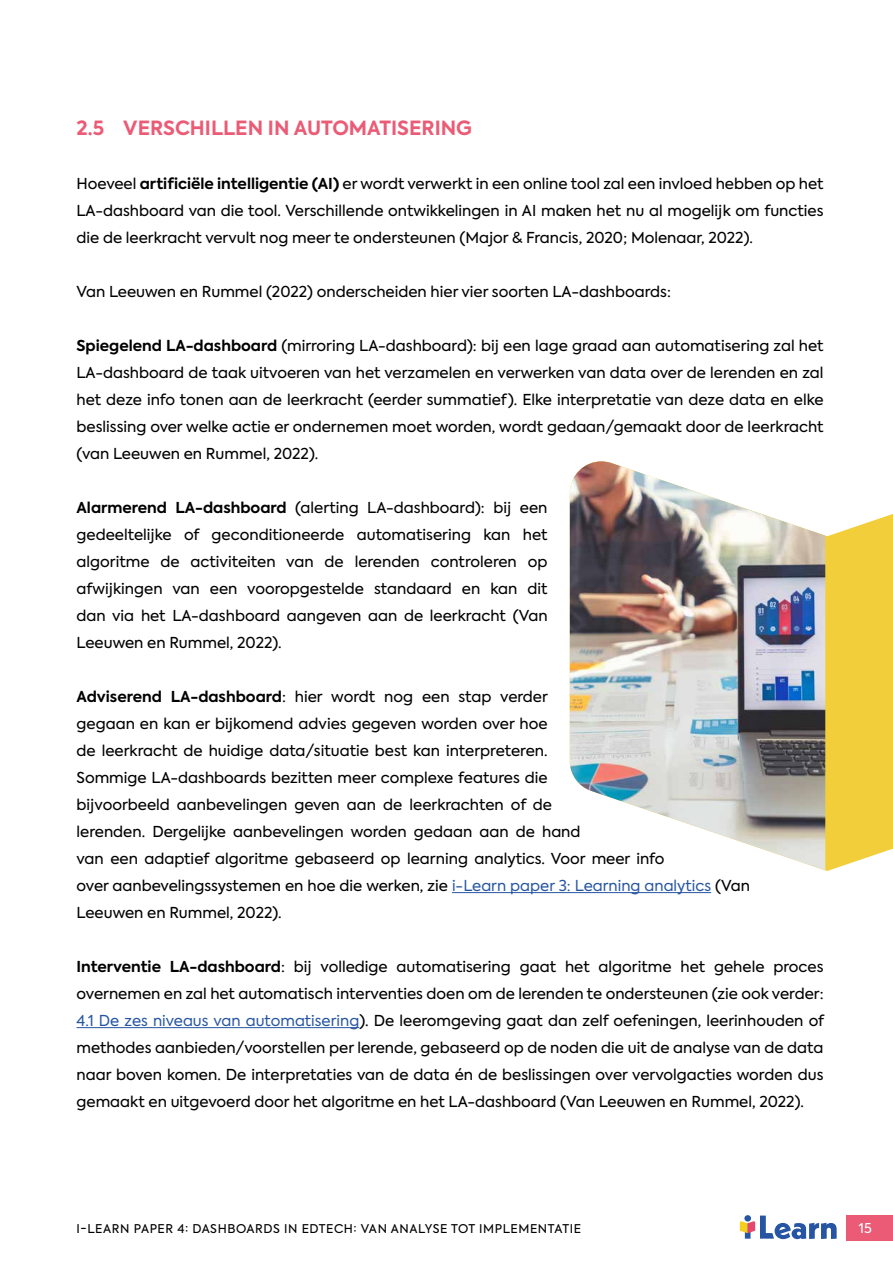
<style>
.page{position:relative;width:893px;height:1263px;background:#fff}
.page>*{position:absolute;margin:0;border:0;box-sizing:border-box;transform-origin:0 0}
.t1{font:700 19.5px "Axiforma";color:#eb5b76}
.t2{font:15px/27px "Axiforma";color:#000;text-align:justify}
.t3{font:13.5px "Axiforma";color:#fff}
.t4{font:12px "Axiforma";letter-spacing:.05em;color:#000}
.s1{font-weight:700}
.s2{color:#2655a3}
</style>
<div class="page">
<div style="left:846px;top:1215px;width:47px;height:26px;background:#eb5b76"></div>
<svg style="left:740px;top:1215px;width:97px;height:24px"></svg>
<hr style="left:452px;top:892px;width:259px;height:1px;background:#2655a3">
<hr style="left:77px;top:1027px;width:282px;height:1px;background:#2655a3">
<svg style="left:824px;top:514px;width:69px;height:357px;background:#f3d048"></svg>
<img style="left:570px;top:461px;width:255px;height:409px">
<h1 class="t1" style="left:77px;top:115px;width:397px">2.5 VERSCHILLEN IN AUTOMATISERING</h1>
<p class="t2" style="left:77px;top:170px;width:749px">Hoeveel <span class="s1">artificiële intelligentie (AI)</span> er wordt verwerkt in een online tool zal een invloed hebben op het LA-dashboard van die tool. Verschillende ontwikkelingen in AI maken het nu al mogelijk om functies die de leerkracht vervult nog meer te ondersteunen (Major &amp; Francis, 2020; Molenaar, 2022).</p>
<p class="t2" style="left:77px;top:278px;width:596px">Van Leeuwen en Rummel (2022) onderscheiden hier vier soorten LA-dashboards:</p>
<p class="t2" style="left:77px;top:332px;width:749px"><span class="s1">Spiegelend LA-dashboard</span> (mirroring LA-dashboard): bij een lage graad aan automatisering zal het LA-dashboard de taak uitvoeren van het verzamelen en verwerken van data over de lerenden en zal het deze info tonen aan de leerkracht (eerder summatief). Elke interpretatie van deze data en elke beslissing over welke actie er ondernemen moet worden, wordt gedaan/gemaakt door de leerkracht (van Leeuwen en Rummel, 2022).</p>
<p class="t2" style="left:77px;top:494px;width:473px"><span class="s1">Alarmerend LA-dashboard</span> (alerting LA-dashboard): bij een gedeeltelijke of geconditioneerde automatisering kan het algoritme de activiteiten van de lerenden controleren op afwijkingen van een vooropgestelde standaard en kan dit dan via het LA-dashboard aangeven aan de leerkracht (Van Leeuwen en Rummel, 2022).</p>
<p class="t2" style="left:77px;top:683px;width:675px;text-align:left"><span class="s1">Adviserend LA-dashboard</span>: hier wordt nog een stap verder<br>gegaan en kan er bijkomend advies gegeven worden over hoe<br>de leerkracht de huidige data/situatie best kan interpreteren.<br>Sommige LA-dashboards bezitten meer complexe features die<br>bijvoorbeeld aanbevelingen geven aan de leerkrachten of de<br>lerenden. Dergelijke aanbevelingen worden gedaan aan de hand<br>van een adaptief algoritme gebaseerd op learning analytics. Voor meer info<br>over aanbevelingssystemen en hoe die werken, zie <span class="s2">i-Learn paper 3: Learning analytics</span> (Van Leeuwen en Rummel, 2022).</p>
<p class="t2" style="left:77px;top:953px;width:749px"><span class="s1">Interventie LA-dashboard</span>: bij volledige automatisering gaat het algoritme het gehele proces overnemen en zal het automatisch interventies doen om de lerenden te ondersteunen (zie ook verder:<br><span class="s2">4.1 De zes niveaus van automatisering</span>). De leeromgeving gaat dan zelf oefeningen, leerinhouden of methodes aanbieden/voorstellen per lerende, gebaseerd op de noden die uit de analyse van de data naar boven komen. De interpretaties van de data én de beslissingen over vervolgacties worden dus gemaakt en uitgevoerd door het algoritme en het LA-dashboard (Van Leeuwen en Rummel, 2022).</p>
<p class="t4" style="left:77px;top:1221px;width:506px">I-LEARN PAPER 4: DASHBOARDS IN EDTECH: VAN ANALYSE TOT IMPLEMENTATIE</p>
<p class="t3" style="left:859px;top:1220px;width:14px">15</p>
</div>
